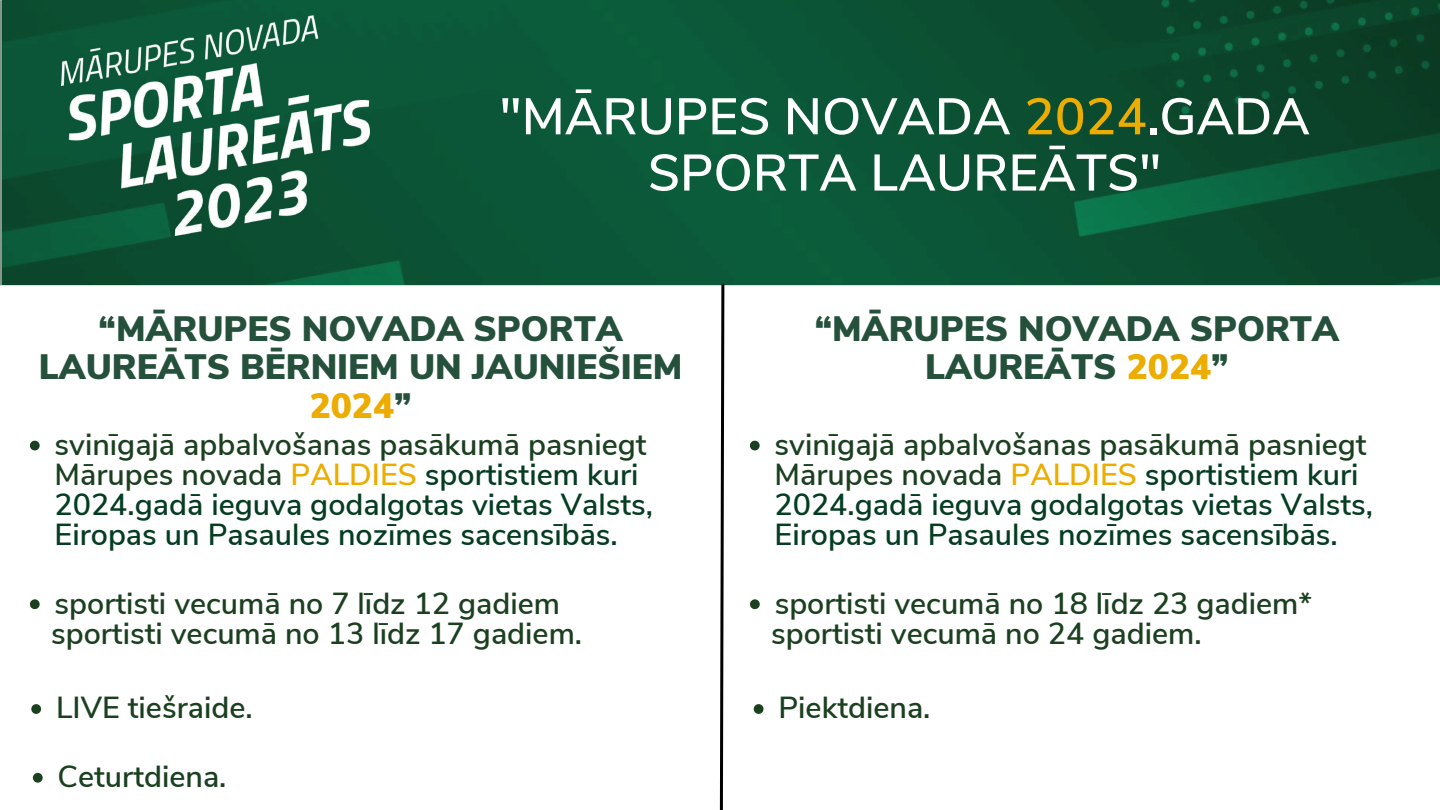
<style>
.page{position:relative;width:1440px;height:810px;background:#fff}
.page>*{position:absolute;margin:0;border:0;box-sizing:border-box;transform-origin:0 0}
.t1{font:600 51.2px/56.2px "Nunito Sans";color:#fff;text-align:center}
.t2{font:900 35.2px/38.2px "Nunito Sans";color:#24503c;text-align:center}
.t3{font:600 30.4px/30px "Nunito Sans";color:#053d22}
.t4{font:600 30.4px/30px "Nunito Sans";color:#1b4020}
.s1{color:#ecac00}
.s2{color:#1b4020}
</style>
<div class="page">
<svg style="left:0;top:0;width:1440px;height:284px;background:#0b5234"></svg>
<img style="left:62px;top:16px;width:308px;height:220px">
<svg style="left:718px;top:281px;width:8px;height:529px"></svg>
<svg style="left:30px;top:441px;width:10px;height:9px"></svg>
<svg style="left:30px;top:599px;width:10px;height:10px"></svg>
<svg style="left:750px;top:441px;width:10px;height:9px"></svg>
<svg style="left:31px;top:704px;width:10px;height:10px"></svg>
<svg style="left:750px;top:599px;width:10px;height:10px"></svg>
<svg style="left:33px;top:773px;width:10px;height:10px"></svg>
<svg style="left:754px;top:704px;width:9px;height:10px"></svg>
<h1 class="t1" style="left:499px;top:89px;width:812px">"MĀRUPES NOVADA <span class="s1">2024</span>.GADA<br>SPORTA LAUREĀTS"</h1>
<p class="t2" style="left:39px;top:310px;width:645px">“MĀRUPES NOVADA SPORTA<br>LAUREĀTS BĒRNIEM UN JAUNIEŠIEM<br><span class="s1">2024</span>”</p>
<p class="t2" style="left:815px;top:310px;width:526px">“MĀRUPES NOVADA SPORTA<br>LAUREĀTS <span class="s1">2024</span>”</p>
<p class="t3" style="left:55px;top:430px;width:600px"><span class="s2">svinīgajā apbalvošanas pasākumā pasniegt Mārupes novada</span> <span class="s1">PALDIES</span> sportistiem kuri 2024.gadā ieguva godalgotas vietas Valsts, Eiropas un Pasaules nozīmes sacensībās.</p>
<p class="t3" style="left:775px;top:430px;width:600px"><span class="s2">svinīgajā apbalvošanas pasākumā pasniegt Mārupes novada</span> <span class="s1">PALDIES</span> sportistiem kuri 2024.gadā ieguva godalgotas vietas Valsts, Eiropas un Pasaules nozīmes sacensībās.</p>
<p class="t4" style="left:51px;top:589px;width:533px">sportisti vecumā no 7 līdz 12 gadiem sportisti vecumā no 13 līdz 17 gadiem.</p>
<p class="t4" style="left:56px;top:693px;width:198px">LIVE tiešraide.</p>
<p class="t4" style="left:58px;top:762px;width:170px">Ceturtdiena.</p>
<p class="t4" style="left:771px;top:589px;width:543px">sportisti vecumā no 18 līdz 23 gadiem* sportisti vecumā no 24 gadiem.</p>
<p class="t4" style="left:778px;top:693px;width:154px">Piektdiena.</p>
</div>
